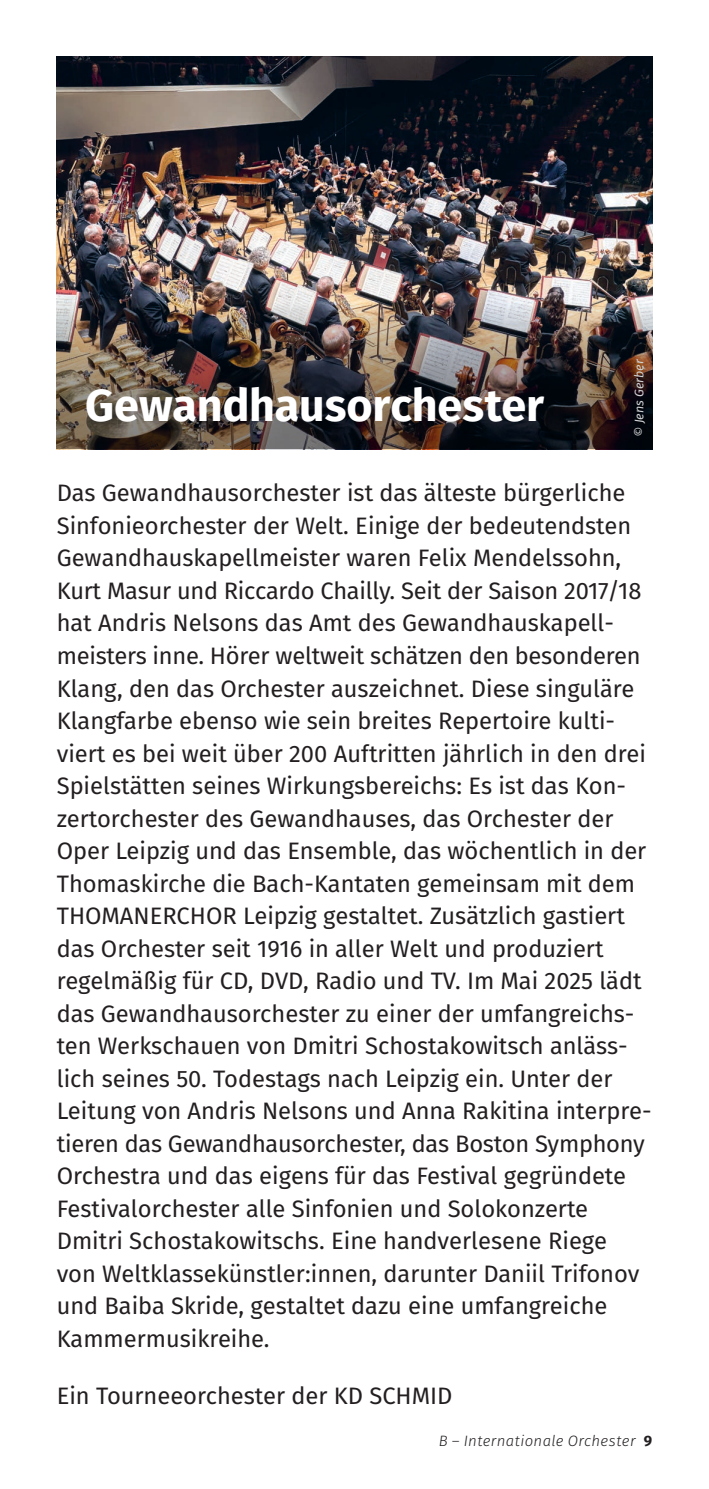
<style>
.page{position:relative;width:709px;height:1489px;background:#fff}
.page>*{position:absolute;margin:0;border:0;box-sizing:border-box;transform-origin:0 0}
.Künstler-Bio___Headline{font:700 45px "Fira Sans";letter-spacing:-.005em;color:#fff}
.Fließtext{font:23.75px/32.5px "Fira Sans";color:#231f20}
.t1{font:italic 300 15px "Fira Sans";letter-spacing:.02em;color:#231f20}
.Fotocredit{font:italic 12.5px "Fira Sans";color:#d1d2d4}
.s1{font-weight:700;font-style:normal}
</style>
<div class="page">
<img style="left:57px;top:57px;width:595px;height:393px">
<img style="left:57px;top:304px;width:595px;height:145px">
<p class="Künstler-Bio___Headline" style="left:85px;top:367px;width:461px">Gewandhausorchester</p>
<p class="Fotocredit" style="left:629px;top:436px;width:79px;rotate:-90deg">© Jens Gerber</p>
<p class="Fließtext" style="left:57px;top:476px;width:596px">Das Gewandhausorchester ist das älteste bürgerliche Sinfonieorchester der Welt. Einige der bedeutendsten Gewandhauskapellmeister waren Felix Mendelssohn, Kurt Masur und Riccardo Chailly. Seit der Saison 2017/18 hat Andris Nelsons das Amt des Gewandhauskapell&shy;meisters inne. Hörer weltweit schätzen den besonderen Klang, den das Orchester auszeichnet. Diese singuläre Klangfarbe ebenso wie sein breites Repertoire kulti&shy;viert es bei weit über 200 Auftritten jährlich in den drei Spielstätten seines Wirkungsbereichs: Es ist das Kon&shy;zertorchester des Gewandhauses, das Orchester der Oper Leipzig und das Ensemble, das wöchentlich in der Thomaskirche die Bach-Kantaten gemeinsam mit dem THOMANERCHOR Leipzig gestaltet. Zusätzlich gastiert das Orchester seit 1916 in aller Welt und produziert regelmäßig für CD, DVD, Radio und TV. Im Mai 2025 lädt das Gewandhausorchester zu einer der umfangreichs&shy;ten Werkschauen von Dmitri Schostakowitsch anläss&shy;lich seines 50. Todestags nach Leipzig ein. Unter der Leitung von Andris Nelsons und Anna Rakitina interpre&shy;tieren das Gewandhausorchester, das Boston Symphony Orchestra und das eigens für das Festival gegründete Festivalorchester alle Sinfonien und Solokonzerte Dmitri Schostakowitschs. Eine handverlesene Riege</p>
<p class="Fließtext" style="left:57px;top:1256px;width:584px">von Weltklassekünstler:innen, darunter Daniil Trifonov und Baiba Skride, gestaltet dazu eine umfangreiche<br>Kammermusikreihe.</p>
<p class="Fließtext" style="left:57px;top:1378px;width:397px">Ein Tourneeorchester der KD SCHMID</p>
<p class="t1" style="left:439px;top:1430px;width:215px">B – Internationale Orchester <span class="s1">9</span></p>
</div>
